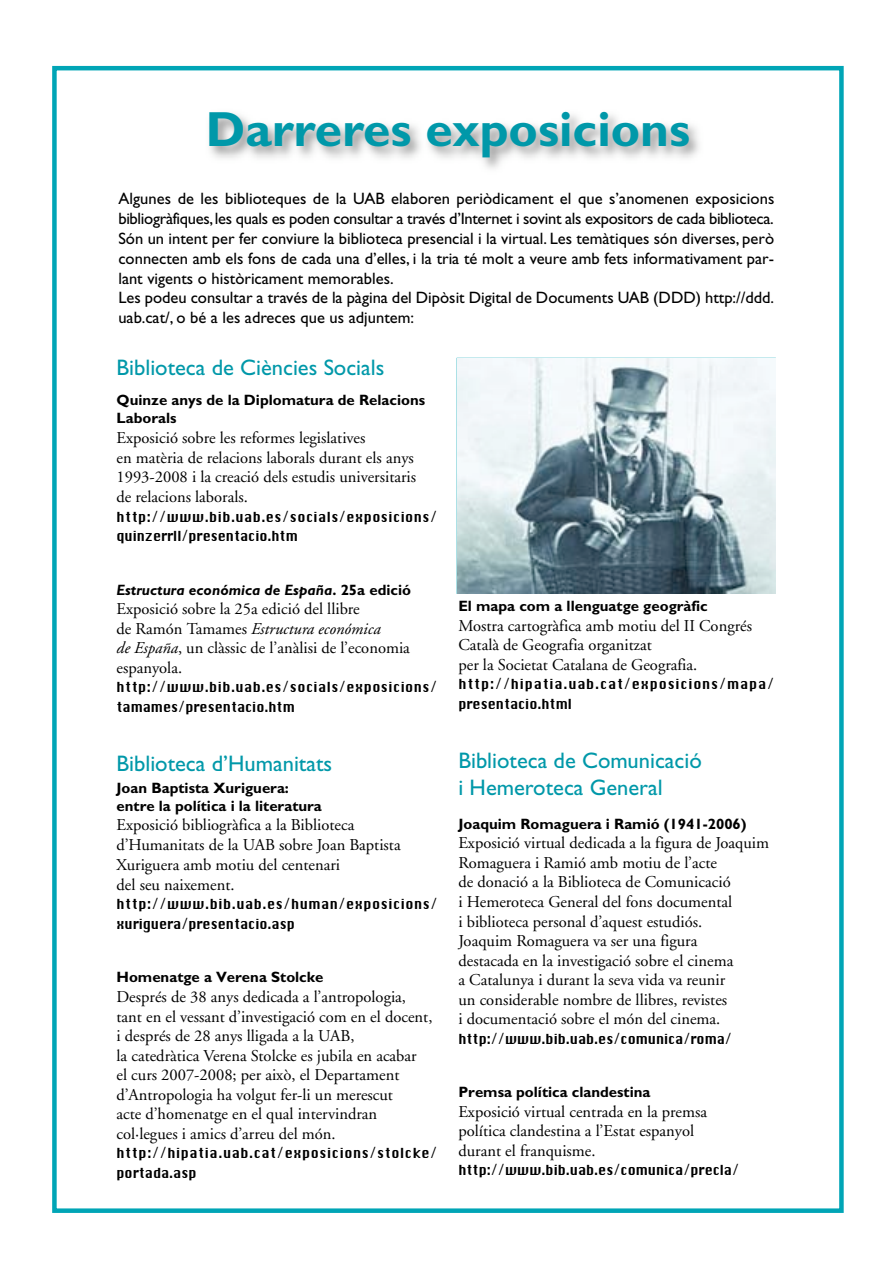
<style>
.page{position:relative;width:894px;height:1262px;background:#fff}
.page>*{position:absolute;margin:0;border:0;box-sizing:border-box;transform-origin:0 0}
.t1{font:700 49.5px "Gill Sans";color:#0098a9}
.t2{font:22.5px/27px "Gill Sans";color:#0098a9}
.t3{font:16.5px/19.5px "Adobe Garamond";color:#000}
.t4{font:16.5px/19.8px "Gill Sans";color:#000}
.t5{font:700 15px/18px "Gill Sans";color:#000}
.t6{font:italic 700 15px "Gill Sans";color:#000}
.t7{font:13.5px/19.5px "Chicago";letter-spacing:.04em;color:#000;scale:.9 1}
.t8{font:13.5px "Chicago";color:#000;scale:.9 1}
.t9{font:13.5px/19.5px "Chicago";letter-spacing:.07em;color:#000;scale:.9 1}
.s1{font-style:normal}
.s2{font-style:italic}
</style>
<div class="page">
<div style="left:52px;top:66px;width:791px;height:1147px;border:4px solid #00a5b6"></div>
<img style="left:457px;top:358px;width:318px;height:235px">
<h1 class="t1" style="left:206px;top:112px;width:486px">Darreres exposicions</h1>
<p class="t4" style="left:118px;top:191px;width:657px">Algunes de les biblioteques de la UAB elaboren periòdicament el que s’anomenen exposicions bibliogràfiques, les quals es poden consultar a través d’Internet i sovint als expositors de cada biblioteca.<br>Són un intent per fer conviure la biblioteca presencial i la virtual. Les temàtiques són diverses, però connecten amb els fons de cada una d’elles, i la tria té molt a veure amb fets informativament par&shy;lant vigents o històricament memorables.<br>Les podeu consultar a través de la pàgina del Dipòsit Digital de Documents UAB (DDD) http://ddd. uab.cat/, o bé a les adreces que us adjuntem:</p>
<h2 class="t2" style="left:116px;top:357px;width:269px">Biblioteca de Ciències Socials</h2>
<p class="t5" style="left:116px;top:393px;width:310px">Quinze anys de la Diplomatura de Relacions<br>Laborals</p>
<p class="t3" style="left:116px;top:429px;width:301px">Exposició sobre les reformes legislatives<br>en matèria de relacions laborals durant els anys 1993-2008 i la creació dels estudis universitaris de relacions laborals.</p>
<p class="t7" style="left:116px;top:507px;width:358px">http://www.bib.uab.es/socials/exposicions/ quinzerrll/presentacio.htm</p>
<p class="t6" style="left:116px;top:585px;width:296px">Estructura económica de España<span class="s1">. 25a edició</span></p>
<p class="t3" style="left:116px;top:601px;width:295px">Exposició sobre la 25a edició del llibre<br>de Ramón Tamames <span class="s2">Estructura económica<br>de España</span>, un clàssic de l’anàlisi de l’economia espanyola.</p>
<p class="t7" style="left:116px;top:678px;width:358px">http://www.bib.uab.es/socials/exposicions/ tamames/presentacio.htm</p>
<h2 class="t2" style="left:116px;top:752px;width:217px">Biblioteca d’Humanitats</h2>
<p class="t5" style="left:116px;top:780px;width:207px">Joan Baptista Xuriguera: entre la política i la literatura</p>
<p class="t3" style="left:116px;top:817px;width:285px">Exposició bibliogràfica a la Biblioteca d’Humanitats de la UAB sobre Joan Baptista Xuriguera amb motiu del centenari<br>del seu naixement.</p>
<p class="t7" style="left:116px;top:894px;width:358px">http://www.bib.uab.es/human/exposicions/ xuriguera/presentacio.asp</p>
<p class="t5" style="left:116px;top:970px;width:208px">Homenatge a Verena Stolcke</p>
<p class="t3" style="left:116px;top:988px;width:317px">Després de 38 anys dedicada a l’antropologia, tant en el vessant d’investigació com en el docent, i després de 28 anys lligada a la UAB,<br>la catedràtica Verena Stolcke es jubila en acabar<br>el curs 2007-2008; per això, el Departament d’Antropologia ha volgut fer-li un merescut<br>acte d’homenatge en el qual intervindran col·legues i amics d’arreu del món.</p>
<p class="t7" style="left:116px;top:1143px;width:358px">http://hipatia.uab.cat/exposicions/stolcke/ portada.asp</p>
<p class="t5" style="left:458px;top:599px;width:250px">El mapa com a llenguatge geogràfic</p>
<p class="t3" style="left:458px;top:617px;width:295px">Mostra cartogràfica amb motiu del II Congrés<br>Català de Geografia organitzat<br>per la Societat Catalana de Geografia.</p>
<p class="t9" style="left:458px;top:674px;width:352px">http://hipatia.uab.cat/exposicions/mapa/ presentacio.html</p>
<h2 class="t2" style="left:458px;top:749px;width:245px">Biblioteca de Comunicació i Hemeroteca General</h2>
<p class="t5" style="left:458px;top:816px;width:290px">Joaquim Romaguera i Ramió (1941-2006)</p>
<p class="t3" style="left:458px;top:835px;width:312px">Exposició virtual dedicada a la figura de Joaquim Romaguera i Ramió amb motiu de l’acte<br>de donació a la Biblioteca de Comunicació<br>i Hemeroteca General del fons documental<br>i biblioteca personal d’aquest estudiós.<br>Joaquim Romaguera va ser una figura<br>destacada en la investigació sobre el cinema<br>a Catalunya i durant la seva vida va reunir<br>un considerable nombre de llibres, revistes<br>i documentació sobre el món del cinema.</p>
<p class="t8" style="left:458px;top:1030px;width:305px">http://www.bib.uab.es/comunica/roma/</p>
<p class="t5" style="left:458px;top:1085px;width:193px">Premsa política clandestina</p>
<p class="t3" style="left:458px;top:1103px;width:250px">Exposició virtual centrada en la premsa política clandestina a l’Estat espanyol durant el franquisme.</p>
<p class="t8" style="left:458px;top:1161px;width:313px">http://www.bib.uab.es/comunica/precla/</p>
</div>
